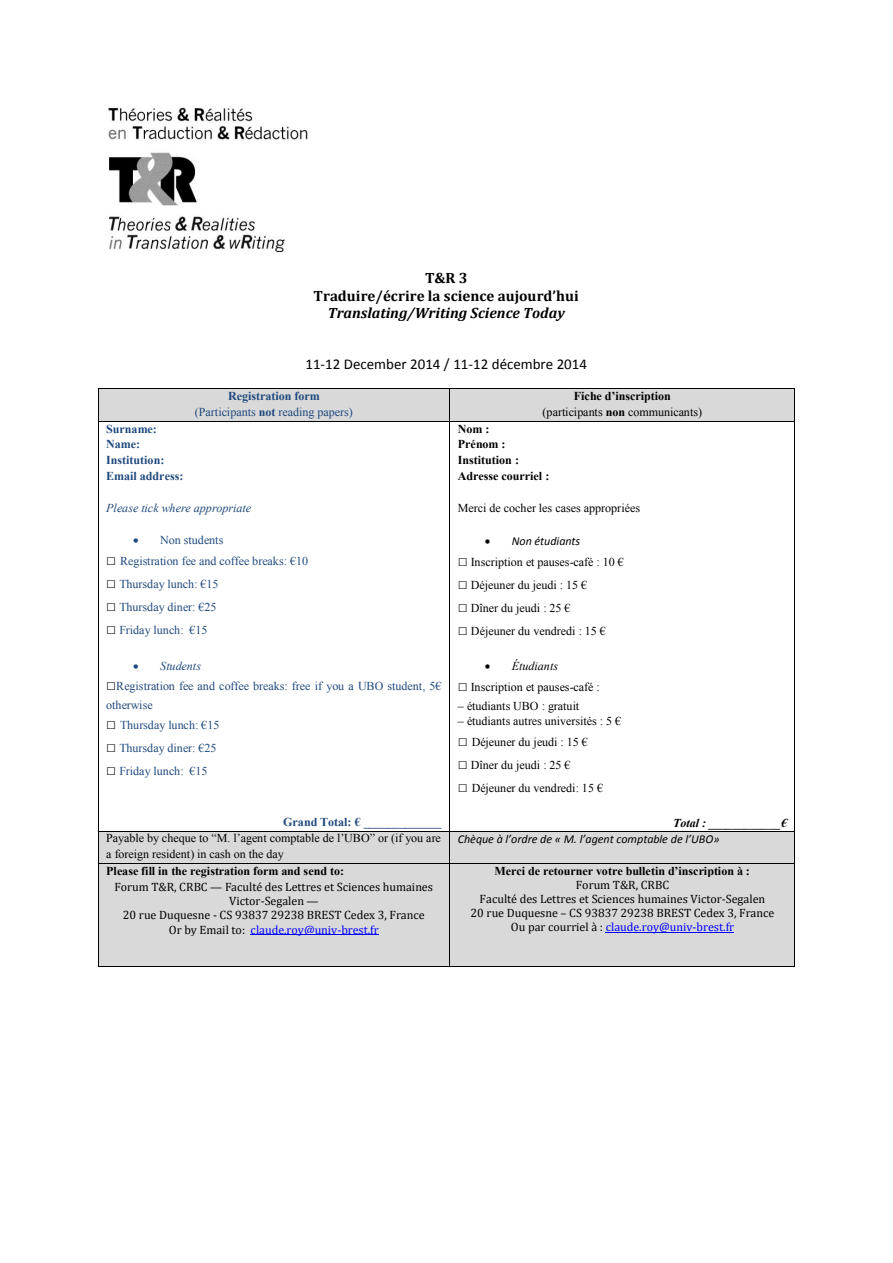
<style>
.page{position:relative;width:893px;height:1263px;background:#fff}
.page>*{position:absolute;margin:0;border:0;box-sizing:border-box;transform-origin:0 0}
.t1{font:700 15px "Cambria";color:#000}
.t2{font:15px "Calibri";color:#000}
.t3{font:italic 700 15px "Cambria";color:#000}
.t4{font:12px/16px "Times";color:#000}
.t5{font:12px/18.8px "Times";color:#1f497d}
.t6{font:12px/14.1px "Cambria";color:#000;text-align:center}
.t7{font:700 12px "Times";color:#000}
.t8{font:700 12px "Times";color:#1f497d}
.t9{font:12px "Cambria";color:#00f}
.t10{font:italic 12px "Calibri";letter-spacing:-.005em;color:#000}
.t11{font:italic 12px "Times";color:#1f497d}
.t12{font:italic 700 12px "Times";letter-spacing:-.005em;color:#000}
.t13{font:italic 12px "Times";letter-spacing:.005em;color:#000}
.s1{font-weight:700}
.s2{font-family:"Calibri";font-size:16.5px;color:#000}
.s3{font-family:"Times New Roman"}
.s4{font-family:"Calibri";font-size:16.5px}
.s5{color:#000}
</style>
<div class="page">
<div style="left:99px;top:389px;width:7px;height:32px;background:#d9d9d9"></div>
<div style="left:442px;top:389px;width:7px;height:32px;background:#d9d9d9"></div>
<div style="left:106px;top:389px;width:336px;height:16px;background:#d9d9d9"></div>
<div style="left:106px;top:405px;width:336px;height:16px;background:#d9d9d9"></div>
<div style="left:450px;top:389px;width:8px;height:32px;background:#d9d9d9"></div>
<div style="left:787px;top:389px;width:8px;height:32px;background:#d9d9d9"></div>
<div style="left:458px;top:389px;width:329px;height:16px;background:#d9d9d9"></div>
<div style="left:458px;top:405px;width:329px;height:16px;background:#d9d9d9"></div>
<hr style="left:98px;top:388px;width:351px;height:1px;background:#000">
<hr style="left:450px;top:388px;width:345px;height:1px;background:#000">
<hr style="left:98px;top:389px;width:1px;height:32px;background:#000">
<hr style="left:449px;top:389px;width:1px;height:32px;background:#000">
<hr style="left:795px;top:389px;width:1px;height:32px;background:#000">
<hr style="left:98px;top:421px;width:351px;height:1px;background:#000">
<hr style="left:450px;top:421px;width:345px;height:1px;background:#000">
<hr style="left:98px;top:421px;width:1px;height:410px;background:#000">
<hr style="left:449px;top:421px;width:1px;height:410px;background:#000">
<hr style="left:795px;top:421px;width:1px;height:410px;background:#000">
<div style="left:99px;top:831px;width:7px;height:32px;background:#d9d9d9"></div>
<div style="left:442px;top:831px;width:7px;height:32px;background:#d9d9d9"></div>
<div style="left:106px;top:831px;width:336px;height:16px;background:#d9d9d9"></div>
<div style="left:106px;top:847px;width:336px;height:16px;background:#d9d9d9"></div>
<div style="left:450px;top:831px;width:8px;height:17px;background:#d9d9d9"></div>
<div style="left:787px;top:831px;width:8px;height:17px;background:#d9d9d9"></div>
<div style="left:450px;top:848px;width:345px;height:15px;background:#d9d9d9"></div>
<div style="left:458px;top:831px;width:329px;height:17px;background:#d9d9d9"></div>
<hr style="left:98px;top:831px;width:351px;height:1px;background:#000">
<hr style="left:450px;top:831px;width:345px;height:1px;background:#000">
<hr style="left:98px;top:831px;width:1px;height:32px;background:#000">
<hr style="left:449px;top:831px;width:1px;height:32px;background:#000">
<hr style="left:795px;top:831px;width:1px;height:32px;background:#000">
<div style="left:99px;top:864px;width:7px;height:102px;background:#d9d9d9"></div>
<div style="left:442px;top:864px;width:7px;height:102px;background:#d9d9d9"></div>
<div style="left:106px;top:864px;width:336px;height:16px;background:#d9d9d9"></div>
<div style="left:106px;top:880px;width:336px;height:14px;background:#d9d9d9"></div>
<div style="left:106px;top:894px;width:336px;height:14px;background:#d9d9d9"></div>
<div style="left:106px;top:908px;width:336px;height:14px;background:#d9d9d9"></div>
<div style="left:106px;top:922px;width:336px;height:14px;background:#d9d9d9"></div>
<hr style="left:251px;top:934px;width:128px;height:1px;background:#00f">
<div style="left:106px;top:936px;width:336px;height:14px;background:#d9d9d9"></div>
<div style="left:106px;top:950px;width:336px;height:16px;background:#d9d9d9"></div>
<div style="left:450px;top:864px;width:8px;height:95px;background:#d9d9d9"></div>
<div style="left:787px;top:864px;width:8px;height:95px;background:#d9d9d9"></div>
<div style="left:450px;top:959px;width:345px;height:7px;background:#d9d9d9"></div>
<div style="left:458px;top:864px;width:329px;height:14px;background:#d9d9d9"></div>
<div style="left:458px;top:878px;width:329px;height:14px;background:#d9d9d9"></div>
<div style="left:458px;top:892px;width:329px;height:14px;background:#d9d9d9"></div>
<div style="left:458px;top:906px;width:329px;height:14px;background:#d9d9d9"></div>
<div style="left:458px;top:920px;width:329px;height:14px;background:#d9d9d9"></div>
<hr style="left:606px;top:932px;width:128px;height:1px;background:#00f">
<div style="left:458px;top:934px;width:329px;height:25px;background:#d9d9d9"></div>
<hr style="left:98px;top:863px;width:351px;height:1px;background:#000">
<hr style="left:450px;top:863px;width:345px;height:1px;background:#000">
<hr style="left:98px;top:864px;width:1px;height:102px;background:#000">
<hr style="left:98px;top:966px;width:351px;height:1px;background:#000">
<hr style="left:449px;top:864px;width:1px;height:102px;background:#000">
<hr style="left:450px;top:966px;width:345px;height:1px;background:#000">
<hr style="left:795px;top:864px;width:1px;height:102px;background:#000">
<img style="left:109px;top:107px;width:198px;height:144px">
<p class="t1" style="left:425px;top:269px;width:44px">T&amp;R 3</p>
<p class="t1" style="left:314px;top:286px;width:267px">Traduire/écrire la science aujourd’hui</p>
<p class="t3" style="left:328px;top:304px;width:239px">Translating/Writing Science Today</p>
<p class="t2" style="left:306px;top:358px;width:283px">11-12 December 2014 / 11-12 décembre 2014</p>
<p class="t8" style="left:228px;top:390px;width:93px">Registration form</p>
<p class="t5" style="left:195px;top:402px;width:159px">(Participants <span class="s1">not</span> reading papers)</p>
<p class="t7" style="left:574px;top:390px;width:99px">Fiche d’inscription</p>
<p class="t4" style="left:543px;top:404px;width:161px">(participants <span class="s1">non</span> communicants)</p>
<p class="t8" style="left:106px;top:422px;width:52px">Surname:</p>
<p class="t8" style="left:106px;top:438px;width:35px">Name:</p>
<p class="t8" style="left:106px;top:454px;width:60px">Institution:</p>
<p class="t8" style="left:106px;top:470px;width:79px">Email address:</p>
<p class="t11" style="left:106px;top:501px;width:146px">Please tick where appropriate</p>
<p class="t5" style="left:133px;top:531px;width:92px">• Non students</p>
<p class="t5" style="left:106px;top:551px;width:203px"><span class="s2">□</span> Registration fee and coffee breaks: €10</p>
<p class="t5" style="left:106px;top:575px;width:114px"><span class="s2">□</span> Thursday lunch: €15</p>
<p class="t5" style="left:106px;top:598px;width:112px"><span class="s2">□</span> Thursday diner: €25</p>
<p class="t5" style="left:106px;top:621px;width:103px"><span class="s2">□</span> Friday lunch: €15</p>
<p class="t11" style="left:133px;top:659px;width:69px">• Students</p>
<p class="t5" style="left:106px;top:677px;width:337px"><span class="s2">□</span>Registration fee and coffee breaks: free if you a UBO student, 5€ otherwise</p>
<p class="t5" style="left:106px;top:716px;width:115px"><span class="s2">□</span> Thursday lunch: €15</p>
<p class="t5" style="left:106px;top:739px;width:112px"><span class="s2">□</span> Thursday diner: €25</p>
<p class="t5" style="left:106px;top:762px;width:103px"><span class="s2">□</span> Friday lunch: €15</p>
<p class="t8" style="left:283px;top:815px;width:160px">Grand Total: € _____________</p>
<p class="t7" style="left:458px;top:422px;width:33px">Nom :</p>
<p class="t7" style="left:458px;top:438px;width:49px">Prénom :</p>
<p class="t7" style="left:458px;top:454px;width:63px">Institution :</p>
<p class="t7" style="left:458px;top:470px;width:93px">Adresse courriel :</p>
<p class="t4" style="left:458px;top:500px;width:184px">Merci de coche<span class="s3">r</span> les cases appropriées</p>
<p class="t10" style="left:485px;top:536px;width:97px">• Non étudiants</p>
<p class="t4" style="left:458px;top:553px;width:168px"><span class="s4">□</span> Inscription et pauses-café : 10 €</p>
<p class="t4" style="left:458px;top:577px;width:131px"><span class="s4">□</span> Déjeuner du jeudi : 15 €</p>
<p class="t4" style="left:458px;top:600px;width:114px"><span class="s4">□</span> Dîner du jeudi : 25 €</p>
<p class="t4" style="left:458px;top:623px;width:150px"><span class="s4">□</span> Déjeuner <span class="s3">d</span>u vendredi : 15 €</p>
<p class="t13" style="left:485px;top:660px;width:75px">• Étudiants</p>
<p class="t4" style="left:458px;top:679px;width:143px"><span class="s4">□</span> Inscription et pauses-café :</p>
<p class="t4" style="left:458px;top:697px;width:123px">– étudiants UBO : gratuit</p>
<p class="t4" style="left:458px;top:713px;width:165px">– étudiants autres universités : 5 €</p>
<p class="t4" style="left:458px;top:734px;width:132px"><span class="s4">□</span> Déjeuner du jeudi : 15 €</p>
<p class="t4" style="left:458px;top:757px;width:114px"><span class="s4">□</span> Dîner du jeudi : 25 €</p>
<p class="t4" style="left:458px;top:780px;width:147px"><span class="s4">□</span> Déjeuner du vendredi: 15 €</p>
<p class="t12" style="left:673px;top:816px;width:116px">Total : ____________€</p>
<p class="t4" style="left:106px;top:830px;width:336px">Payable by cheque to “M. l’agent comptable de l’UBO” or (if you are a foreign resident) in cash on the day</p>
<p class="t10" style="left:458px;top:834px;width:263px">Chèque à l’ordre de « M. l’agent comptable de l’UBO»</p>
<p class="t7" style="left:106px;top:864px;width:239px">Please fill in the registration form and send to:</p>
<p class="t6" style="left:114px;top:880px;width:320px">Forum T&amp;R, CRBC — Faculté des Lettres et Sciences humaines<br>Victor-Segalen —</p>
<p class="t6" style="left:123px;top:908px;width:303px">20 rue Duquesne - CS 93837 29238 BREST Cedex 3, France</p>
<p class="t9" style="left:169px;top:922px;width:212px"><span class="s5">Or by Email to:</span> claude.roy@univ-brest.fr</p>
<p class="t7" style="left:494px;top:864px;width:257px">Merci de retourner votre bulletin d’inscription à :</p>
<p class="t6" style="left:480px;top:878px;width:287px">Forum T&amp;R, CRBC<br>Faculté des Lettres et Sciences humaines Victor-Segalen</p>
<p class="t6" style="left:471px;top:906px;width:305px">20 rue Duquesne – CS 93837 29238 BREST Cedex 3, France</p>
<p class="t9" style="left:511px;top:920px;width:225px"><span class="s5">Ou par courriel à :</span> claude.roy@univ-brest.fr</p>
</div>
